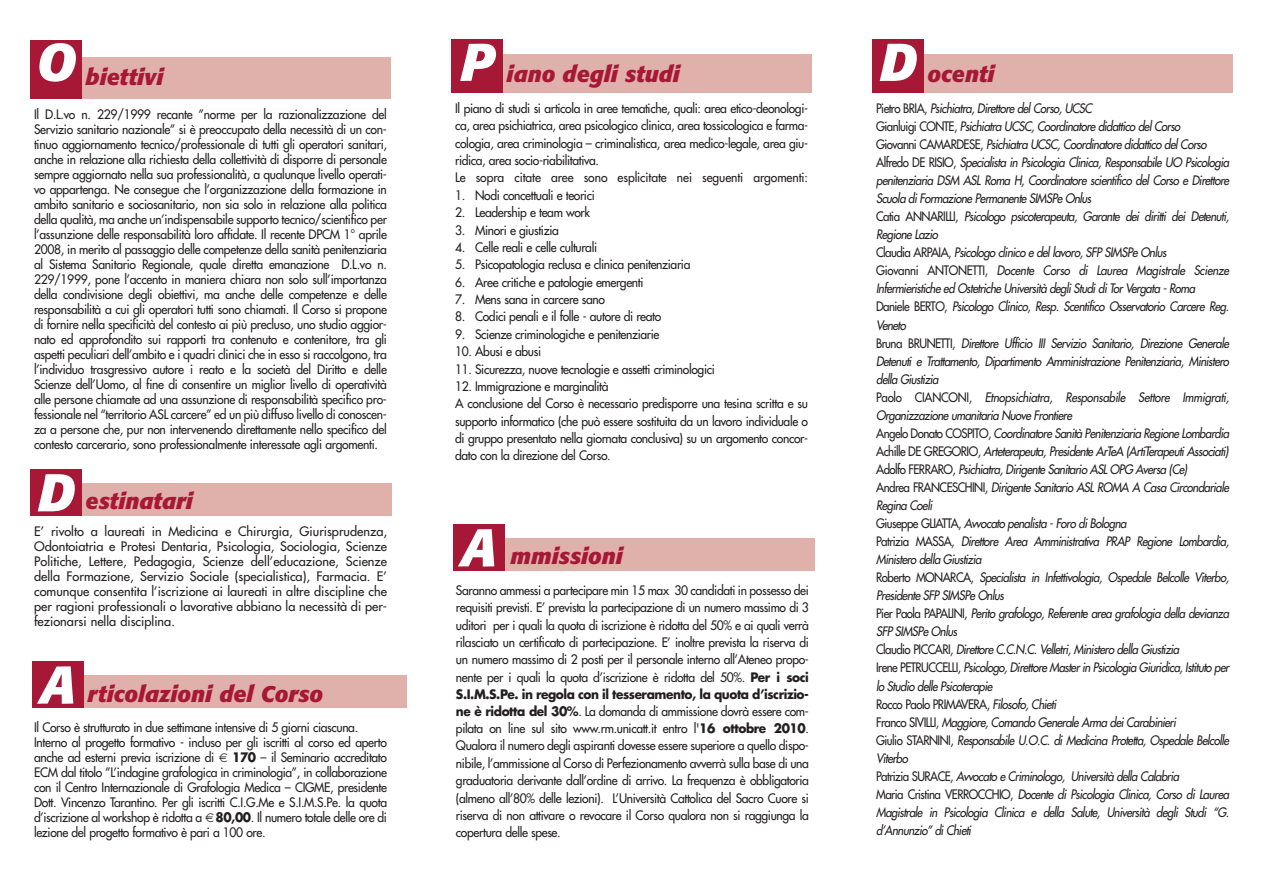
<style>
.page{position:relative;width:1263px;height:893px;background:#fff}
.page>*{position:absolute;margin:0;border:0;box-sizing:border-box;transform-origin:0 0}
.t1{font:italic 700 52.5px "Formata";color:#fff}
.t2{font:italic 700 22.5px "Formata";color:#a61836}
.t3{font:12.75px/15px "Futura";letter-spacing:-.03em;color:#231f20;text-align:justify;scale:.95 1}
.t4{font:italic 12.75px/18px "Futura";letter-spacing:-.045em;color:#231f20;scale:.9 1}
.t5{font:12.75px/15px "Futura";letter-spacing:-.03em;color:#231f20;text-align:justify}
.s1{font-weight:700}
.s2{font-style:normal}
</style>
<div class="page">
<div style="left:63px;top:483px;width:329px;height:33px;background:#e0b1aa"></div>
<div style="left:30px;top:469px;width:52px;height:47px;background:#a61836"></div>
<div style="left:65px;top:675px;width:342px;height:33px;background:#e0b1aa"></div>
<div style="left:32px;top:661px;width:51px;height:47px;background:#a61836"></div>
<div style="left:484px;top:55px;width:327px;height:38px;background:#e0b1aa"></div>
<div style="left:451px;top:40px;width:52px;height:53px;background:#a61836"></div>
<div style="left:905px;top:55px;width:327px;height:38px;background:#e0b1aa"></div>
<div style="left:872px;top:40px;width:51px;height:53px;background:#a61836"></div>
<div style="left:63px;top:57px;width:327px;height:41px;background:#e0b1aa"></div>
<div style="left:30px;top:40px;width:52px;height:58px;background:#a61836"></div>
<div style="left:486px;top:538px;width:328px;height:33px;background:#e0b1aa"></div>
<div style="left:453px;top:525px;width:51px;height:46px;background:#a61836"></div>
<h1 class="t1" style="left:37px;top:40px;width:41px">O</h1>
<h2 class="t2" style="left:86px;top:67px;width:79px">biettivi</h2>
<p class="t3" style="left:34px;top:108px;width:373px">Il D.L.vo n. 229/1999 recante ”norme per la razionalizzazione del Servizio sanitario nazionale” si è preoccupato della necessità di un con&shy;tinuo aggiornamento tecnico/professionale di tutti gli operatori sanitari, anche in relazione alla richiesta della collettività di disporre di personale sempre aggiornato nella sua professionalità, a qualunque livello operati&shy;vo appartenga. Ne consegue che l’organizzazione della formazione in ambito sanitario e sociosanitario, non sia solo in relazione alla politica della qualità, ma anche un’indispensabile supporto tecnico/scientifico per l’assunzione delle responsabilità loro affidate. Il recente DPCM 1° aprile 2008, in merito al passaggio delle competenze della sanità penitenziaria al Sistema Sanitario Regionale, quale diretta emanazione D.L.vo n.<br>229/1999, pone l’accento in maniera chiara non solo sull’importanza della condivisione degli obiettivi, ma anche delle competenze e delle responsabilità a cui gli operatori tutti sono chiamati. Il Corso si propone di fornire nella specificità del contesto ai più precluso, uno studio aggior&shy;nato ed approfondito sui rapporti tra contenuto e contenitore, tra gli aspetti peculiari dell’ambito e i quadri clinici che in esso si raccolgono, tra l’individuo trasgressivo autore i reato e la società del Diritto e delle Scienze dell’Uomo, al fine di consentire un miglior livello di operatività alle persone chiamate ad una assunzione di responsabilità specifico pro&shy;fessionale nel “territorio ASL carcere” ed un più diffuso livello di conoscen&shy;za a persone che, pur non intervenendo direttamente nello specifico del contesto carcerario, sono professionalmente interessate agli argomenti.</p>
<h1 class="t1" style="left:38px;top:470px;width:39px">D</h1>
<h2 class="t2" style="left:86px;top:492px;width:109px">estinatari</h2>
<p class="t5" style="left:34px;top:525px;width:354px">E’ rivolto a laureati in Medicina e Chirurgia, Giurisprudenza, Odontoiatria e Protesi Dentaria, Psicologia, Sociologia, Scienze Politiche, Lettere, Pedagogia, Scienze dell’educazione, Scienze della Formazione, Servizio Sociale (specialistica), Farmacia. E’ comunque consentita l’iscrizione ai laureati in altre discipline che per ragioni professionali o lavorative abbiano la necessità di per&shy;fezionarsi nella disciplina.</p>
<h1 class="t1" style="left:40px;top:662px;width:38px">A</h1>
<h2 class="t2" style="left:87px;top:684px;width:237px">rticolazioni del Corso</h2>
<p class="t3" style="left:34px;top:721px;width:373px;text-align:left">Il Corso è strutturato in due settimane intensive di 5 giorni ciascuna.<br>Interno al progetto formativo - incluso per gli iscritti al corso ed aperto anche ad esterni previa iscrizione di</p>
<p class="t3" style="left:34px;top:751px;width:373px;text-indent:198px"><span class="s1">170</span> – il Seminario accreditato ECM dal titolo ”L’indagine grafologica in criminologia”, in collaborazione con il Centro Internazionale di Grafologia Medica – CIGME, presidente Dott. Vincenzo Tarantino. Per gli iscritti C.I.G.Me e S.I.M.S.Pe. la quota d’iscrizione al workshop è ridotta a <span class="s1">80,00</span>. Il numero totale delle ore di lezione del progetto formativo è pari a 100 ore.</p>
<h1 class="t1" style="left:460px;top:40px;width:35px">P</h1>
<h2 class="t2" style="left:507px;top:65px;width:175px">iano degli studi</h2>
<p class="t3" style="left:455px;top:100px;width:373px;line-height:17.4px;text-align:left">Il piano di studi si articola in aree tematiche, quali: area etico-deonologi&shy;ca, area psichiatrica, area psicologico clinica, area tossicologica e farma&shy;cologia, area criminologia – criminalistica, area medico-legale, area giu&shy;ridica, area socio-riabilitativa.<br>Le sopra citate aree sono esplicitate nei seguenti argomenti:</p>
<p class="t3" style="left:455px;top:188px;width:148px">1. Nodi concettuali e teorici</p>
<p class="t3" style="left:455px;top:206px;width:144px">2. Leadership e team work</p>
<p class="t3" style="left:455px;top:223px;width:111px">3. Minori e giustizia</p>
<p class="t3" style="left:455px;top:241px;width:151px">4. Celle reali e celle culturali</p>
<p class="t3" style="left:455px;top:258px;width:249px">5. Psicopatologia reclusa e clinica penitenziaria</p>
<p class="t3" style="left:455px;top:275px;width:200px">6. Aree critiche e patologie emergenti</p>
<p class="t3" style="left:455px;top:293px;width:159px">7. Mens sana in carcere sano</p>
<p class="t3" style="left:455px;top:310px;width:219px">8. Codici penali e il folle - autore di reato</p>
<p class="t3" style="left:455px;top:327px;width:217px">9. Scienze criminologiche e penitenziarie</p>
<p class="t3" style="left:455px;top:345px;width:92px">10. Abusi e abusi</p>
<p class="t3" style="left:455px;top:362px;width:275px">11. Sicurezza, nuove tecnologie e assetti criminologici</p>
<p class="t3" style="left:455px;top:378px;width:373px;line-height:17.4px;text-align:left">12. Immigrazione e marginalità<br>A conclusione del Corso è necessario predisporre una tesina scritta e su supporto informatico (che può essere sostituita da un lavoro individuale o di gruppo presentato nella giornata conclusiva) su un argomento concor&shy;dato con la direzione del Corso.</p>
<h1 class="t1" style="left:461px;top:525px;width:38px">A</h1>
<h2 class="t2" style="left:510px;top:547px;width:114px">mmissioni</h2>
<p class="t3" style="left:456px;top:582px;width:373px;line-height:17.2px">Saranno ammessi a partecipare min 15 max 30 candidati in possesso dei requisiti previsti. E’ prevista la partecipazione di un numero massimo di 3 uditori per i quali la quota di iscrizione è ridotta del 50% e ai quali verrà rilasciato un certificato di partecipazione. E’ inoltre prevista la riserva di un numero massimo di 2 posti per il personale interno all’Ateneo propo&shy;nente per i quali la quota d’iscrizione è ridotta del 50%. <span class="s1">Per i soci S.I.M.S.Pe. in regola con il tesseramento, la quota d’iscrizio&shy;ne è ridotta del 30%</span>. La domanda di ammissione dovrà essere com&shy;pilata on line sul sito www.rm.unicatt.it entro l'<span class="s1">16 ottobre 2010</span>.<br>Qualora il numero degli aspiranti dovesse essere superiore a quello dispo&shy;nibile, l’ammissione al Corso di Perfezionamento avverrà sulla base di una graduatoria derivante dall’ordine di arrivo. La frequenza è obbligatoria (almeno all’80% delle lezioni). L’Università Cattolica del Sacro Cuore si riserva di non attivare o revocare il Corso qualora non si raggiunga la copertura delle spese.</p>
<h1 class="t1" style="left:880px;top:40px;width:39px">D</h1>
<h2 class="t2" style="left:928px;top:65px;width:69px">ocenti</h2>
<p class="t4" style="left:876px;top:100px;width:394px"><span class="s2">Pietro BRIA,</span> Psichiatra, Direttore del Corso, UCSC<br><span class="s2">Gianluigi CONTE,</span> Psichiatra UCSC, Coordinatore didattico del Corso<br><span class="s2">Giovanni CAMARDESE,</span> Psichiatra UCSC, Coordinatore didattico del Corso <span class="s2">Alfredo DE RISIO,</span> Specialista in Psicologia Clinica, Responsabile UO Psicologia penitenziaria DSM ASL Roma H, Coordinatore scientifico del Corso e Direttore Scuola di Formazione Permanente SIMSPe Onlus<br><span class="s2">Catia ANNARILLI,</span> Psicologo psicoterapeuta, Garante dei diritti dei Detenuti, Regione Lazio<br><span class="s2">Claudia ARPAIA,</span> Psicologo clinico e del lavoro, SFP SIMSPe Onlus<br><span class="s2">Giovanni ANTONETTI,</span> Docente Corso di Laurea Magistrale Scienze Infermieristiche ed Ostetriche Università degli Studi di Tor Vergata - Roma <span class="s2">Daniele BERTO,</span> Psicologo Clinico, Resp. Scentifico Osservatorio Carcere Reg.<br>Veneto<br><span class="s2">Bruna BRUNETTI,</span> Direttore Ufficio III Servizio Sanitario, Direzione Generale Detenuti e Trattamento, Dipartimento Amministrazione Penitenziaria, Ministero della Giustizia<br><span class="s2">Paolo CIANCONI,</span> Etnopsichiatra, Responsabile Settore Immigrati, Organizzazione umanitaria Nuove Frontiere<br><span class="s2">Angelo Donato COSPITO,</span> Coordinatore Sanità Penitenziaria Regione Lombardia <span class="s2">Achille DE GREGORIO,</span> Arteterapeuta, Presidente ArTeA (ArtiTerapeuti Associati)<br><span class="s2">Adolfo FERRARO,</span> Psichiatra, Dirigente Sanitario ASL OPG Aversa (Ce)<br><span class="s2">Andrea FRANCESCHINI,</span> Dirigente Sanitario ASL ROMA A Casa Circondariale Regina Coeli<br><span class="s2">Giuseppe GLIATTA,</span> Avvocato penalista - Foro di Bologna<br><span class="s2">Patrizia MASSA,</span> Direttore Area Amministrativa PRAP Regione Lombardia, Ministero della Giustizia<br><span class="s2">Roberto MONARCA,</span> Specialista in Infettivologia, Ospedale Belcolle Viterbo, Presidente SFP SIMSPe Onlus<br><span class="s2">Pier Paola PAPALINI,</span> Perito grafologo, Referente area grafologia della devianza SFP SIMSPe Onlus<br><span class="s2">Claudio PICCARI,</span> Direttore C.C.N.C. Velletri, Ministero della Giustizia<br><span class="s2">Irene PETRUCCELLI,</span> Psicologo, Direttore Master in Psicologia Giuridica, Istituto per lo Studio delle Psicoterapie<br><span class="s2">Rocco Paolo PRIMAVERA,</span> Filosofo, Chieti<br><span class="s2">Franco SIVILLI,</span> Maggiore, Comando Generale Arma dei Carabinieri<br><span class="s2">Giulio STARNINI,</span> Responsabile U.O.C. di Medicina Protetta, Ospedale Belcolle Viterbo<br><span class="s2">Patrizia SURACE,</span> Avvocato e Criminologo, Università della Calabria<br><span class="s2">Maria Cristina VERROCCHIO,</span> Docente di Psicologia Clinica, Corso di Laurea Magistrale in Psicologia Clinica e della Salute, Università degli Studi “G. d’Annunzio” di Chieti</p>
</div>
